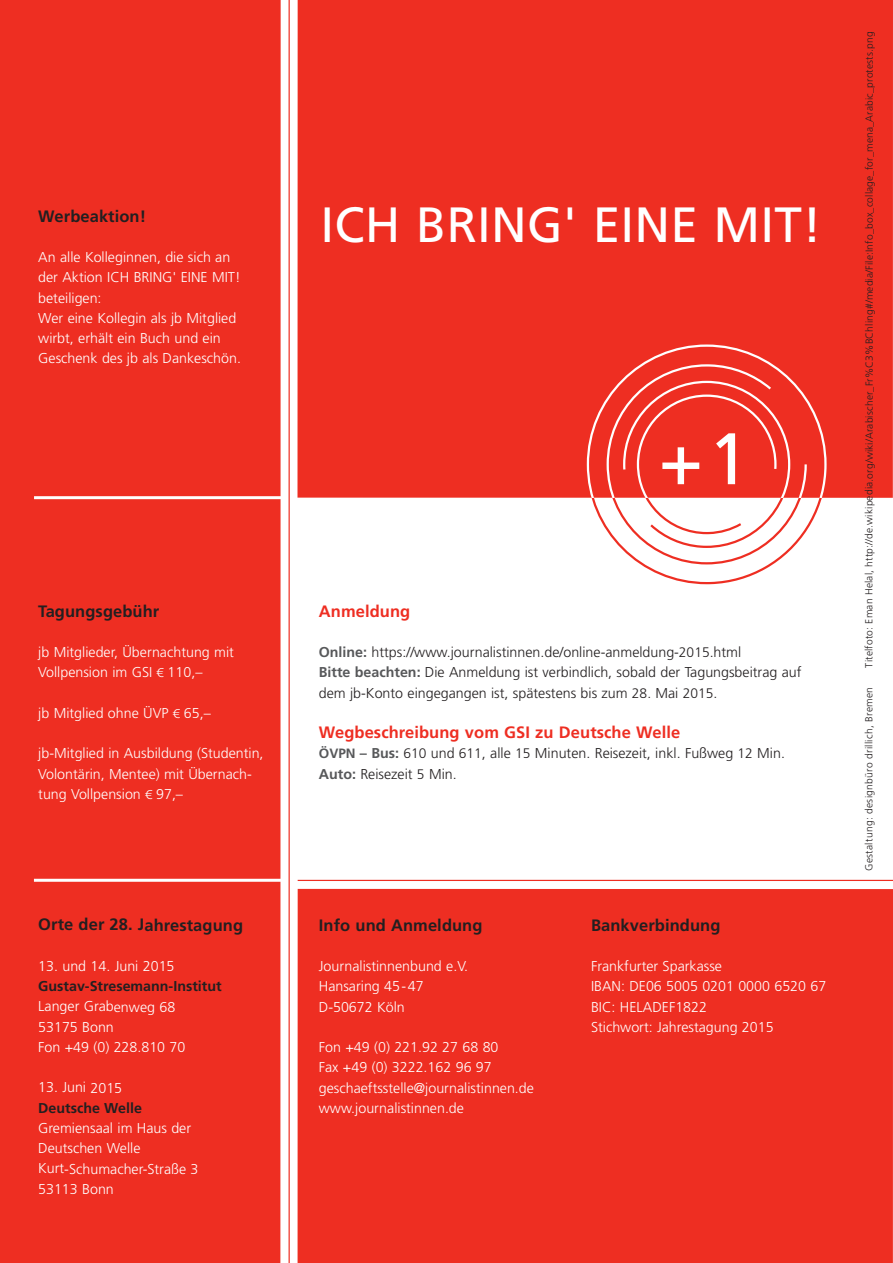
<style>
.page{position:relative;width:893px;height:1263px;background:#fff}
.page>*{position:absolute;margin:0;border:0;box-sizing:border-box;transform-origin:0 0}
.t1{font:49.5px "Frutiger";letter-spacing:.005em;color:#fff}
.t2{font:700 16.5px "Frutiger";letter-spacing:.005em;color:#231f20}
.t3{font:700 16.5px "Frutiger";letter-spacing:.005em;color:#ee2e22}
.t4{font:300 14.25px/20.2px "Frutiger";color:#fff}
.t5{font:300 14.25px/20.2px "Frutiger";color:#231f20}
.t6{font:700 14.25px "Frutiger";color:#231f20}
.t7{font:300 10.2px "Frutiger CE";letter-spacing:.015em;color:#231f20}
.s1{font-family:"Frutiger LT Com";font-size:12.75px}
.s2{font-weight:700;color:#57585a}
.s3{font-size:13.8px}
.s4{font-weight:700;font-size:13.5px;color:#57585a}
</style>
<div class="page">
<div style="left:0;top:0;width:281px;height:1263px;background:#ee2e22"></div>
<div style="left:298px;top:889px;width:595px;height:374px;background:#ee2e22"></div>
<hr style="left:298px;top:880px;width:595px;height:1px;background:#ee2e22">
<div style="left:297px;top:0;width:596px;height:498px;background:#ee2e22"></div>
<svg style="left:643px;top:566px;width:127px;height:18px"></svg>
<svg style="left:587px;top:344px;width:240px;height:222px"></svg>
<hr style="left:34px;top:879px;width:251px;height:3px;background:#fff">
<hr style="left:289px;top:0;width:1px;height:1263px;background:#ee2e22">
<hr style="left:34px;top:496px;width:251px;height:3px;background:#fff">
<p class="t2" style="left:38px;top:209px;width:109px">Werbeaktion!</p>
<p class="t4" style="left:38px;top:248px;width:204px">An alle Kolleginnen, die sich an der Aktion ICH BRING' EINE MIT! beteiligen:<br>Wer eine Kollegin als jb Mitglied wirbt, erhält ein Buch und ein<br>Geschenk des jb als Dankeschön.</p>
<p class="t2" style="left:38px;top:604px;width:123px">Tagungsgebühr</p>
<p class="t4" style="left:38px;top:643px;width:197px">jb Mitglieder, Übernachtung mit<br>Vollpension im GSI <span class="s1">€</span> 110,–</p>
<p class="t4" style="left:38px;top:704px;width:174px">jb Mitglied ohne ÜVP <span class="s1">€</span> 65,–</p>
<p class="t4" style="left:38px;top:744px;width:227px">jb-Mitglied in Ausbildung (Studentin,<br>Volontärin, Mentee) mit Übernach&shy;tung Vollpension <span class="s1">€</span> 97,–</p>
<p class="t2" style="left:38px;top:918px;width:206px">Orte der 28. Jahrestagung</p>
<p class="t4" style="left:38px;top:957px;width:138px">13. und 14. Juni 2015</p>
<p class="t6" style="left:38px;top:980px;width:185px">Gustav-Stresemann-Institut</p>
<p class="t4" style="left:38px;top:997px;width:149px">Langer Grabenweg 68<br>53175 Bonn<br>Fon +49 (0) 228.810 70</p>
<p class="t4" style="left:38px;top:1078px;width:85px">13. Juni 2015</p>
<p class="t6" style="left:38px;top:1102px;width:105px">Deutsche Welle</p>
<p class="t4" style="left:38px;top:1119px;width:162px">Gremiensaal im Haus der<br>Deutschen Welle<br>Kurt-Schumacher-Straße 3<br>53113 Bonn</p>
<h1 class="t1" style="left:320px;top:205px;width:503px">ICH BRING' EINE MIT!</h1>
<p class="t3" style="left:319px;top:604px;width:93px">Anmeldung</p>
<p class="t5" style="left:319px;top:643px;width:484px"><span class="s2">Online:</span> https://www.journalistinnen.de/online-anmeldung-<span class="s3">2015</span>.html<br><span class="s2">Bitte beachten:</span> Die Anmeldung ist verbindlich, sobald der Tagungsbeitrag auf dem jb-Konto eingegangen ist, spätestens bis zum <span class="s3">28.</span> Mai <span class="s3">2015</span>.</p>
<p class="t3" style="left:319px;top:726px;width:363px">Wegbeschreibung vom GSI zu Deutsche Welle</p>
<p class="t5" style="left:319px;top:744px;width:468px"><span class="s4">ÖVPN</span> <span class="s2">– Bus:</span> <span class="s3">610</span> und <span class="s3">611</span>, alle <span class="s3">15</span> Minuten. Reisezeit, inkl. Fußweg <span class="s3">12</span> Min.<br><span class="s2">Auto:</span> Reisezeit <span class="s3">5</span> Min.</p>
<p class="t2" style="left:319px;top:918px;width:165px">Info und Anmeldung</p>
<p class="t4" style="left:319px;top:957px;width:151px">Journalistinnenbund e.V.<br>Hansaring 45-47<br>D-50672 Köln</p>
<p class="t4" style="left:319px;top:1038px;width:217px">Fon +49 (0) 221.92 27 68 80<br>Fax +49 (0) 3222.162 96 97 geschaeftsstelle@journalistinnen.de www.journalistinnen.de</p>
<p class="t2" style="left:591px;top:918px;width:131px">Bankverbindung</p>
<p class="t4" style="left:591px;top:957px;width:237px">Frankfurter Sparkasse<br>IBAN: DE06 5005 0201 0000 6520 67<br>BIC: HELADEF1822<br>Stichwort: Jahrestagung 2015</p>
<p class="t7" style="left:865px;top:668px;width:638px;rotate:-90deg">Titelfoto: Eman Helal, http://de.wikipedia.org/wiki/Arabischer_Fr%C3%BChling#/media/File:Info_box_collage_for_mena_Arabic_protests.png</p>
<p class="t7" style="left:865px;top:871px;width:185px;rotate:-90deg">Gestaltung: designbüro drillich, Bremen</p>
</div>
